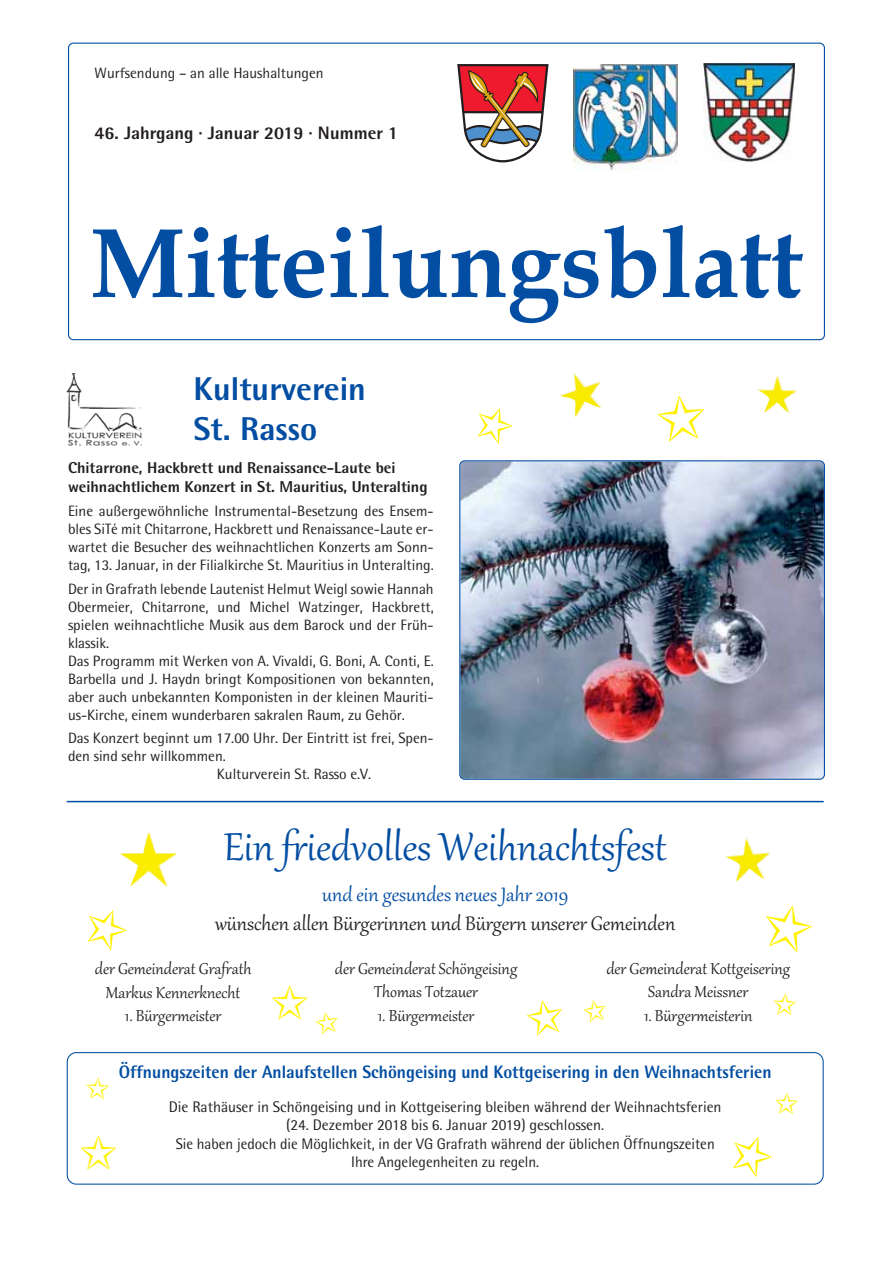
<style>
.page{position:relative;width:893px;height:1263px;background:#fff}
.page>*{position:absolute;margin:0;border:0;box-sizing:border-box;transform-origin:0 0}
.t1{font:700 99px "Book Antiqua";color:#034ea2;scale:.96 1}
.t2{font:48px "Gabriola";color:#034ea2}
.t3{font:800 33px/39.6px "AT Rotis Semi Sans";color:#034ea2}
.t4{font:24px "Gabriola";color:#231f20}
.t5{font:24px "Gabriola";color:#034ea2}
.t6{font:19.5px/23.4px "Gabriola";color:#231f20;text-align:center}
.t7{font:800 18px "AT Rotis Semi Sans";color:#034ea2;scale:.95 1}
.t8{font:800 18px "AT Rotis Semi Sans";color:#231f20}
.t9{font:800 15.75px/18.9px "AT Rotis Semi Sans";color:#231f20}
.t10{font:15.3px/18.5px "AT Rotis Semi Sans";color:#231f20;text-align:center}
.t11{font:15px/18px "AT Rotis Semi Sans";color:#231f20;text-align:justify}
</style>
<div class="page">
<svg style="left:68px;top:43px;width:757px;height:297px"></svg>
<img style="left:573px;top:64px;width:104px;height:107px">
<svg style="left:457px;top:64px;width:91px;height:98px"></svg>
<img style="left:704px;top:64px;width:91px;height:98px">
<img style="left:459px;top:460px;width:366px;height:320px">
<img style="left:67px;top:373px;width:74px;height:73px">
<svg style="left:67px;top:1052px;width:757px;height:133px"></svg>
<img style="left:121px;top:833px;width:56px;height:54px">
<img style="left:726px;top:837px;width:44px;height:45px">
<hr style="left:67px;top:801px;width:757px;height:1px;background:#034ea2">
<img style="left:758px;top:375px;width:39px;height:38px">
<img style="left:560px;top:372px;width:42px;height:45px">
<svg style="left:775px;top:1092px;width:23px;height:22px"></svg>
<svg style="left:725px;top:1129px;width:52px;height:51px"></svg>
<svg style="left:80px;top:1136px;width:37px;height:34px"></svg>
<svg style="left:86px;top:1077px;width:23px;height:22px"></svg>
<p class="t11" style="left:95px;top:66px;width:230px">Wurfsendung – an alle Haushaltungen</p>
<p class="t8" style="left:95px;top:126px;width:305px">46. Jahrgang · Januar 2019 · Nummer 1</p>
<h1 class="t1" style="left:90px;top:205px;width:744px">Mitteilungsblatt</h1>
<h3 class="t3" style="left:193px;top:372px;width:174px">Kulturverein<br>St. Rasso</h3>
<p class="t9" style="left:68px;top:459px;width:361px">Chitarrone, Hackbrett und Renaissance-Laute bei weihnachtlichem Konzert in St. Mauritius, Unteralting</p>
<p class="t11" style="left:68px;top:504px;width:367px">Eine außergewöhnliche Instrumental-Besetzung des Ensem&shy;bles SiTé mit Chitarrone, Hackbrett und Renaissance-Laute er&shy;wartet die Besucher des weihnachtlichen Konzerts am Sonn&shy;tag, 13. Januar, in der Filialkirche St. Mauritius in Unteralting.</p>
<p class="t11" style="left:68px;top:581px;width:367px;text-align:left">Der in Grafrath lebende Lautenist Helmut Weigl sowie Hannah Obermeier, Chitarrone, und Michel Watzinger, Hackbrett, spie len weihnachtliche Musik aus dem Barock und der Früh&shy;klassik.<br>Das Programm mit Werken von A. Vivaldi, G. Boni, A. Conti, E.<br>Barbella und J. Haydn bringt Kompositionen von bekannten, aber auch unbekannten Komponisten in der kleinen Mauriti&shy;us-Kirche, einem wunderbaren sakralen Raum, zu Gehör.</p>
<p class="t11" style="left:68px;top:730px;width:367px">Das Konzert beginnt um 17.00 Uhr. Der Eintritt ist frei, Spen-</p>
<p class="t11" style="left:68px;top:748px;width:159px">den sind sehr willkommen.</p>
<p class="t11" style="left:217px;top:766px;width:156px">Kulturverein St. Rasso e.V.</p>
<h2 class="t2" style="left:224px;top:828px;width:444px">Ein friedvolles Weihnachtsfest</h2>
<h3 class="t5" style="left:322px;top:885px;width:248px">und ein gesundes neues Jahr 2019</h3>
<h3 class="t4" style="left:215px;top:914px;width:462px">wünschen allen Bürgerinnen und Bürgern unserer Gemeinden</h3>
<h3 class="t6" style="left:95px;top:959px;width:158px">der Gemeinderat Grafrath<br>Markus Kennerknecht</h3>
<h3 class="t6" style="left:125px;top:1005px;width:98px">1. Bürgermeister</h3>
<h3 class="t6" style="left:335px;top:958px;width:184px">der Gemeinderat Schöngeising<br>Thomas Totzauer</h3>
<h3 class="t6" style="left:378px;top:1005px;width:98px">1. Bürgermeister</h3>
<h3 class="t6" style="left:606px;top:958px;width:185px">der Gemeinderat Kottgeisering<br>Sandra Meissner</h3>
<h3 class="t6" style="left:644px;top:1005px;width:110px">1. Bürgermeisterin</h3>
<p class="t7" style="left:119px;top:1065px;width:688px">Öffnungszeiten der Anlaufstellen Schöngeising und Kottgeisering in den Weihnachtsferien</p>
<p class="t10" style="left:169px;top:1099px;width:554px">Die Rathäuser in Schöngeising und in Kottgeisering bleiben während der Weihnachtsferien (24. Dezember 2018 bis 6. Januar 2019) geschlossen.<br>Sie haben jedoch die Möglichkeit, in der VG Grafrath während der üblichen Öffnungszeiten Ihre Angelegenheiten zu regeln.</p>
</div>
